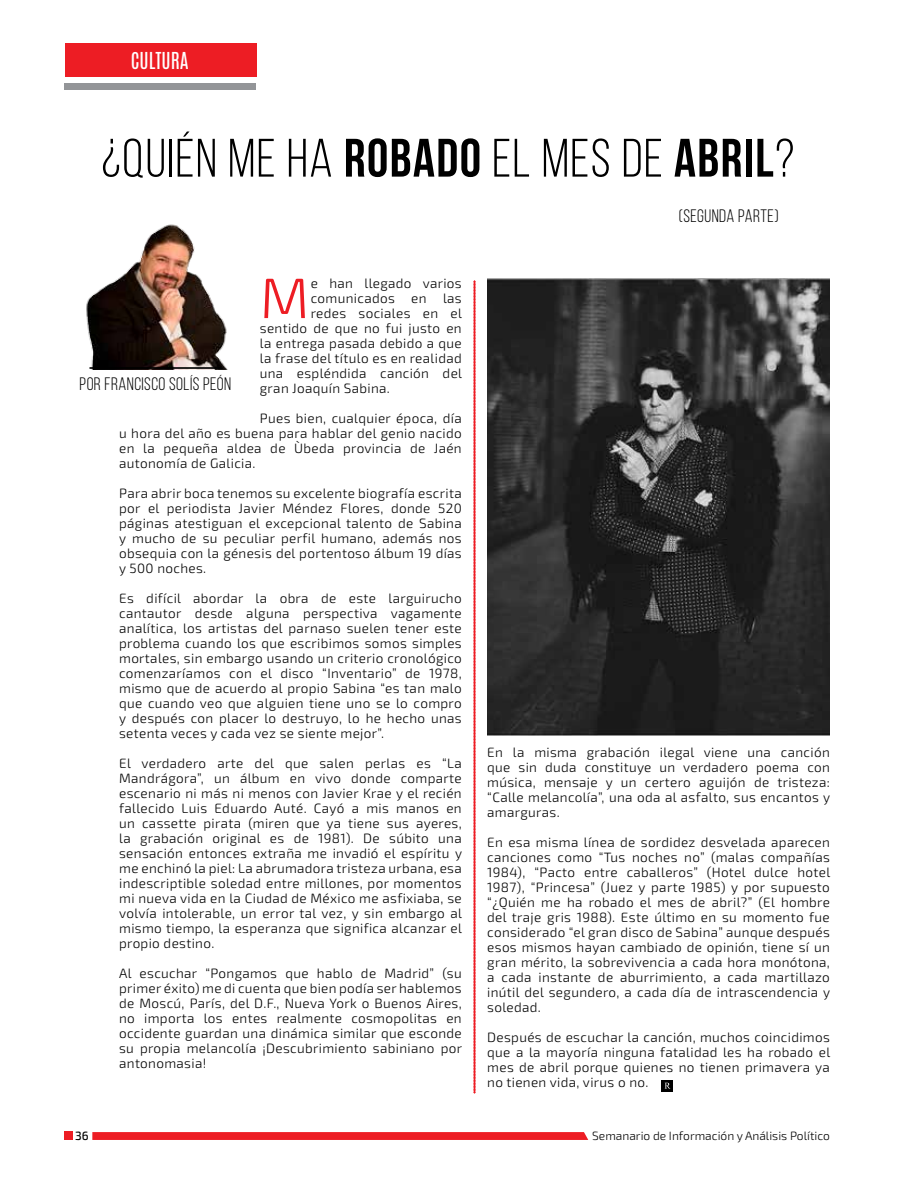
<style>
.page{position:relative;width:915px;height:1191px;background:#fff}
.page>*{position:absolute;margin:0;border:0;box-sizing:border-box;transform-origin:0 0}
.t1{font:300 57px "Exo 2";color:#ed1d24}
.t2{font:54px "Bebas Neue";letter-spacing:.025em;color:#000}
.t3{font:19.5px "Antonio";color:#fff}
.t4{font:18px "Bebas Neue";letter-spacing:.025em;color:#000}
.t5{font:300 13.5px/15px "Exo 2";letter-spacing:.025em;color:#000;text-align:justify}
.t6{font:300 12px "Exo 2";color:#000}
.t7{font:500 12px "Exo 2";color:#000}
.s1{font-style:inherit}
</style>
<div class="page">
<div style="left:64px;top:1131px;width:8px;height:9px;background:#ed1d24"></div>
<svg style="left:92px;top:1132px;width:496px;height:8px;background:#ed2128"></svg>
<img style="left:86px;top:224px;width:141px;height:145px">
<hr style="left:89px;top:367px;width:132px;height:2px;background:#000">
<svg style="left:473px;top:281px;width:2px;height:812px;background:#f1595e"></svg>
<div style="left:65px;top:43px;width:192px;height:34px;background:#ed1d24"></div>
<div style="left:64px;top:84px;width:192px;height:6px;background:#939598"></div>
<div style="left:661px;top:1080px;width:11px;height:11px;background:#000"></div>
<svg style="left:664px;top:1082px;width:6px;height:6px"></svg>
<img style="left:487px;top:279px;width:342px;height:456px">
<h3 class="t3" style="left:131px;top:46px;width:59px">CULTURA</h3>
<h2 class="t2" style="left:101px;top:129px;width:694px">¿QUIÉN ME HA <span class="s1">ROBADO</span> EL MES DE <span class="s1">ABRIL</span>?</h2>
<h1 class="t1" style="left:260px;top:265px;width:51px">M</h1>
<p class="t5" style="left:311px;top:276px;width:152px">e han llegado varios</p>
<p class="t5" style="left:311px;top:291px;width:152px">comunicados en las</p>
<p class="t5" style="left:311px;top:306px;width:153px">redes sociales en el</p>
<p class="t5" style="left:260px;top:321px;width:203px">sentido de que no fui justo en</p>
<p class="t5" style="left:260px;top:336px;width:203px">la entrega pasada debido a que</p>
<p class="t5" style="left:260px;top:351px;width:203px">la frase del título es en realidad</p>
<p class="t5" style="left:260px;top:366px;width:204px">una espléndida canción del</p>
<p class="t5" style="left:260px;top:381px;width:131px">gran Joaquín Sabina.</p>
<p class="t5" style="left:119px;top:411px;width:344px;text-indent:141px">Pues bien, cualquier época, día u hora del año es buena para hablar del genio nacido en la pequeña aldea de Ùbeda provincia de Jaén autonomía de Galicia.</p>
<p class="t5" style="left:119px;top:486px;width:344px">Para abrir boca tenemos su excelente biografía escrita por el periodista Javier Méndez Flores, donde 520 páginas atestiguan el excepcional talento de Sabina y mucho de su peculiar perfil humano, además nos obsequia con la génesis del portentoso álbum 19 días y 500 noches.</p>
<p class="t5" style="left:119px;top:591px;width:344px">Es difícil abordar la obra de este larguirucho cantautor desde alguna perspectiva vagamente analítica, los artistas del parnaso suelen tener este problema cuando los que escribimos somos simples mortales, sin embargo usando un criterio cronológico comenzaríamos con el disco “Inventario” de 1978, mismo que de acuerdo al propio Sabina “es tan malo que cuando veo que alguien tiene uno se lo compro y después con placer lo destruyo, lo he hecho unas setenta veces y cada vez se siente mejor”.</p>
<p class="t5" style="left:119px;top:756px;width:344px">El verdadero arte del que salen perlas es “La Mandrágora”, un álbum en vivo donde comparte escenario ni más ni menos con Javier Krae y el recién fallecido Luis Eduardo Auté. Cayó a mis manos en un cassette pirata (miren que ya tiene sus ayeres, la grabación original es de 1981). De súbito una sensación entonces extraña me invadió el espíritu y me enchinó la piel: La abrumadora tristeza urbana, esa indescriptible soledad entre millones, por momentos mi nueva vida en la Ciudad de México me asfixiaba, se volvía intolerable, un error tal vez, y sin embargo al mismo tiempo, la esperanza que significa alcanzar el propio destino.</p>
<p class="t5" style="left:119px;top:966px;width:344px">Al escuchar “Pongamos que hablo de Madrid” (su primer éxito) me di cuenta que bien podía ser hablemos de Moscú, París, del D.F., Nueva York o Buenos Aires, no importa los entes realmente cosmopolitas en occidente guardan una dinámica similar que esconde su propia melancolía ¡Descubrimiento sabiniano por antonomasia!</p>
<h3 class="t4" style="left:80px;top:374px;width:153px">POR FRANCISCO SOLÍS PEÓN</h3>
<h3 class="t4" style="left:678px;top:206px;width:101px">(SEGUNDA PARTE)</h3>
<p class="t5" style="left:487px;top:745px;width:344px">En la misma grabación ilegal viene una canción que sin duda constituye un verdadero poema con música, mensaje y un certero aguijón de tristeza: “Calle melancolía”, una oda al asfalto, sus encantos y amarguras.</p>
<p class="t5" style="left:487px;top:835px;width:344px">En esa misma línea de sordidez desvelada aparecen canciones como “Tus noches no” (malas compañías 1984), “Pacto entre caballeros” (Hotel dulce hotel 1987), “Princesa” (Juez y parte 1985) y por supuesto “¿Quién me ha robado el mes de abril?” (El hombre del traje gris 1988). Este último en su momento fue considerado “el gran disco de Sabina” aunque después esos mismos hayan cambiado de opinión, tiene sí un gran mérito, la sobrevivencia a cada hora monótona, a cada instante de aburrimiento, a cada martillazo inútil del segundero, a cada día de intrascendencia y soledad.</p>
<p class="t5" style="left:487px;top:1030px;width:344px">Después de escuchar la canción, muchos coincidimos que a la mayoría ninguna fatalidad les ha robado el mes de abril porque quienes no tienen primavera ya no tienen vida, virus o no.</p>
<p class="t7" style="left:75px;top:1128px;width:15px">36</p>
<p class="t6" style="left:592px;top:1128px;width:239px">Semanario de Información y Análisis Político</p>
</div>
